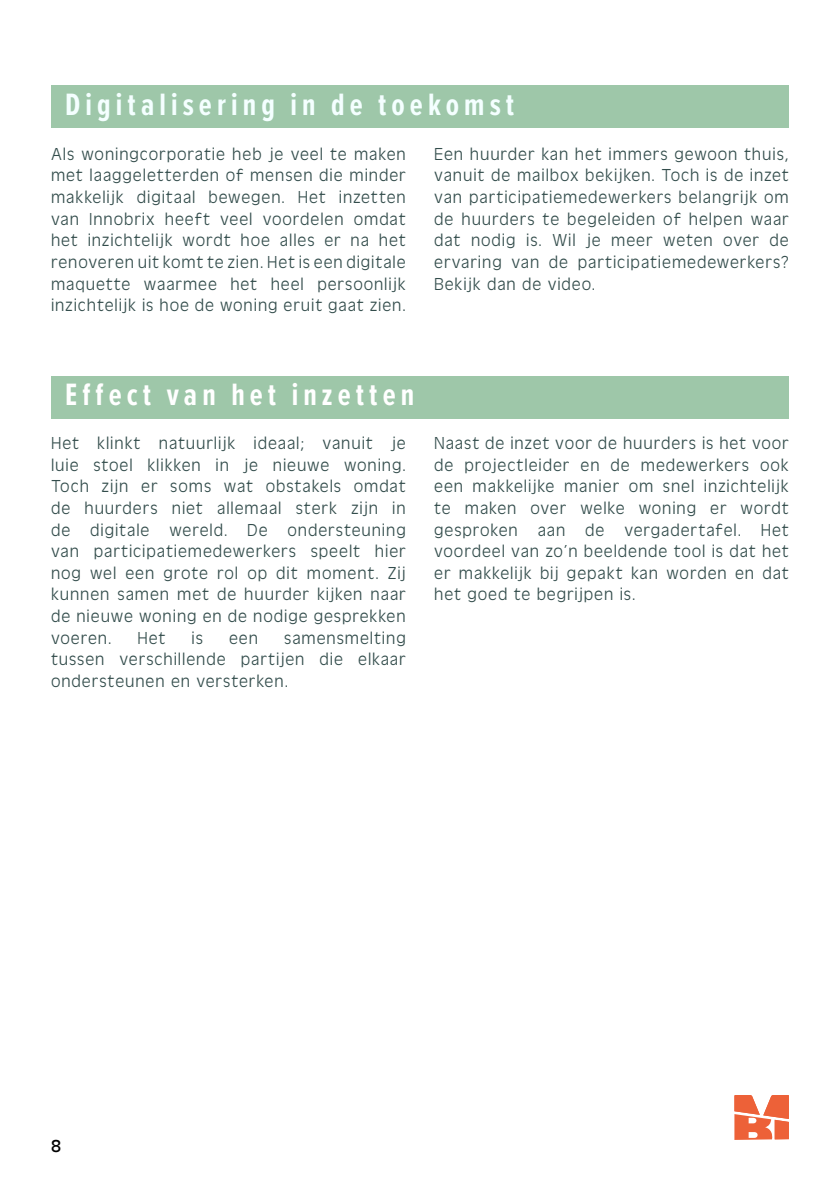
<style>
.page{position:relative;width:840px;height:1191px;background:#fff}
.page>*{position:absolute;margin:0;border:0;box-sizing:border-box;transform-origin:0 0}
.t1{font:700 32px "Proxima Nova Ex Cn";letter-spacing:.16em;color:#f4ffff}
.t2{font:700 32px "Proxima Nova Ex Cn";letter-spacing:.16em;color:#fff}
.t3{font:300 18px/21.6px "Antique Oli";letter-spacing:.05em;color:#334d4c;text-align:justify}
.t4{font:18px "Antique Oli";color:#000}
</style>
<div class="page">
<div style="left:51px;top:85px;width:737px;height:43px;background:#9ec7a9"></div>
<div style="left:51px;top:376px;width:737px;height:42px;background:#9ec7a9"></div>
<svg style="left:734px;top:1095px;width:54px;height:45px"></svg>
<hr style="left:839px;top:0;width:1px;height:1191px;background:#9ec7a9">
<h1 class="t1" style="left:65px;top:81px;width:450px">Digitalisering in de toekomst</h1>
<p class="t3" style="left:51px;top:144px;width:356px">Als woningcorporatie heb je veel te maken met laaggeletterden of mensen die minder makkelijk digitaal bewegen. Het inzetten van Innobrix heeft veel voordelen omdat het inzichtelijk wordt hoe alles er na het renoveren uit komt te zien. Het is een digitale maquette waarmee het heel persoonlijk inzichtelijk is hoe de woning eruit gaat zien.</p>
<p class="t3" style="left:434px;top:144px;width:356px">Een huurder kan het immers gewoon thuis, vanuit de mailbox bekijken. Toch is de inzet van participatiemedewerkers belangrijk om de huurders te begeleiden of helpen waar dat nodig is. Wil je meer weten over de ervaring van de participatiemedewerkers?<br>Bekijk dan de video.</p>
<h1 class="t2" style="left:65px;top:371px;width:350px">Effect van het inzetten</h1>
<p class="t3" style="left:51px;top:433px;width:356px">Het klinkt natuurlijk ideaal; vanuit je luie stoel klikken in je nieuwe woning.<br>Toch zijn er soms wat obstakels omdat de huurders niet allemaal sterk zijn in de digitale wereld. De ondersteuning van participatiemedewerkers speelt hier nog wel een grote rol op dit moment. Zij kunnen samen met de huurder kijken naar de nieuwe woning en de nodige gesprekken voeren.</p>
<p class="t3" style="left:51px;top:627px;width:356px;text-indent:233px">samensmelting tussen verschillende partijen die elkaar ondersteunen en versterken.</p>
<p class="t3" style="left:137px;top:627px;width:29px">Het</p>
<p class="t3" style="left:191px;top:627px;width:13px">is</p>
<p class="t3" style="left:229px;top:627px;width:30px">een</p>
<p class="t3" style="left:434px;top:433px;width:356px">Naast de inzet voor de huurders is het voor de projectleider en de medewerkers ook een makkelijke manier om snel inzichtelijk te maken over welke woning er wordt gesproken aan de vergadertafel. Het voordeel van zo’n beeldende tool is dat het er makkelijk bij gepakt kan worden en dat het goed te begrijpen is.</p>
<p class="t4" style="left:51px;top:1136px;width:12px">8</p>
</div>
